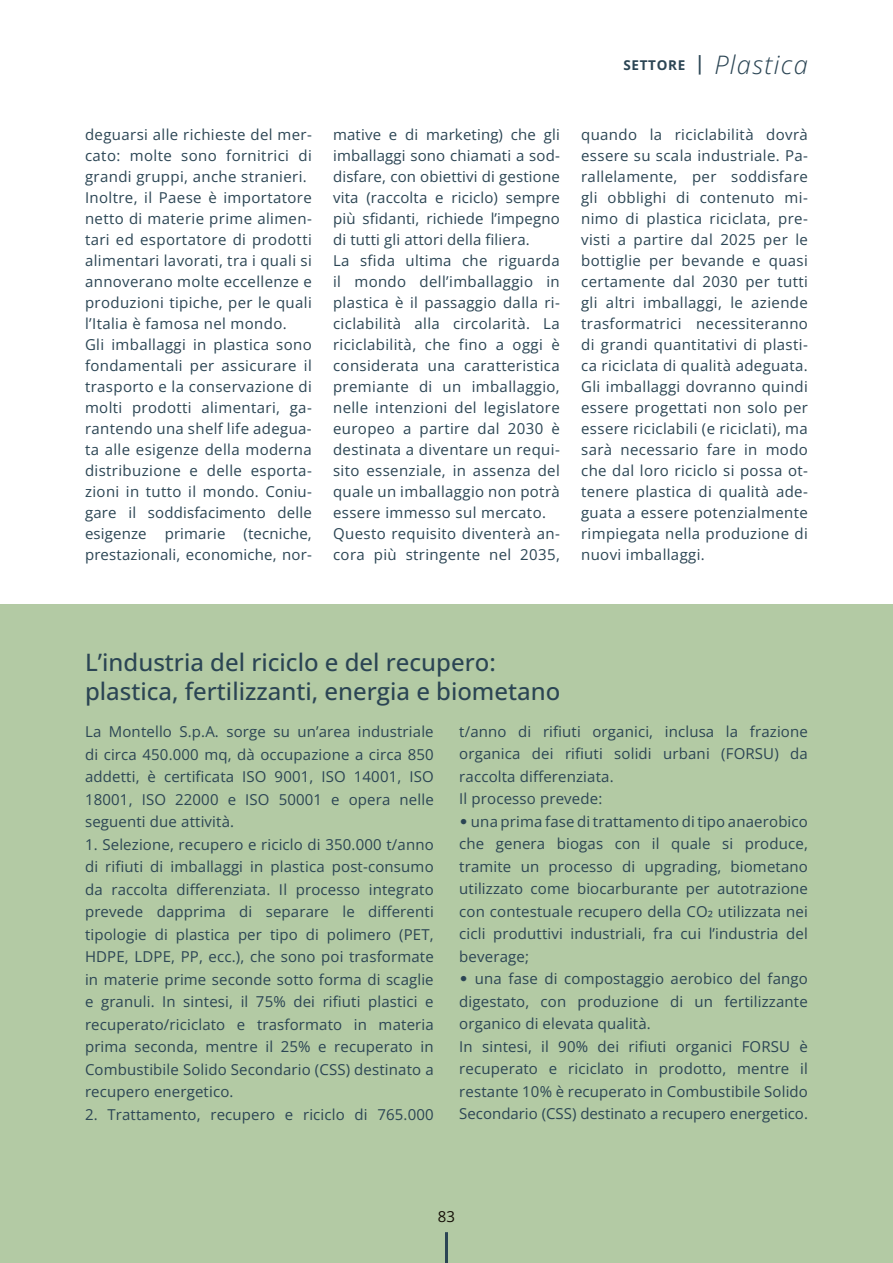
<style>
.page{position:relative;width:893px;height:1263px;background:#fff}
.page>*{position:absolute;margin:0;border:0;box-sizing:border-box;transform-origin:0 0}
.t1{font:italic 300 25.5px "Open Sans";letter-spacing:.05em;color:#2b4554}
.t2{font:500 24px/28.5px "Open Sans";color:#2b4554}
.t3{font:15px/21px "Open Sans";letter-spacing:.025em;color:#2b4554;text-align:justify}
.t4{font:15px "Open Sans";color:#140f06}
.s1{font-family:"Univers LT Std";font-weight:300;font-stretch:condensed}
</style>
<div class="page">
<div style="left:0;top:605px;width:893px;height:658px;background:#b3caa4"></div>
<hr style="left:445px;top:1232px;width:3px;height:31px;background:#2b4554">
<h1 class="t1" style="left:623px;top:47px;width:186px"><sup>SETTORE</sup> <sup>|</sup> Plastica</h1>
<p class="t3" style="left:85px;top:124px;width:228px;text-align:left">deguarsi alle richieste del mer&shy;cato: molte sono fornitrici di grandi gruppi, anche stranieri.<br>Inoltre, il Paese è importatore netto di materie prime alimen&shy;tari ed esportatore di prodotti alimentari lavorati, tra i quali si annoverano molte eccellenze e produzioni tipiche, per le quali l’Italia è famosa nel mondo.<br>Gli imballaggi in plastica sono fondamentali per assicurare il trasporto e la conservazione di molti prodotti alimentari, ga&shy;rantendo una shelf life adegua&shy;ta alle esigenze della moderna distribuzione e delle esporta&shy;zioni in tutto il mondo. Coniu&shy;gare il soddisfacimento delle esigenze primarie (tecniche, prestazionali, economiche, nor-</p>
<p class="t3" style="left:333px;top:124px;width:228px;text-align:left">mative e di marketing) che gli imballaggi sono chiamati a sod&shy;disfare, con obiettivi di gestione vita (raccolta e riciclo) sempre più sfidanti, richiede l’impegno di tutti gli attori della filiera.<br>La sfida ultima che riguarda il mondo dell’imballaggio in plastica è il passaggio dalla ri&shy;ciclabilità alla circolarità. La riciclabilità, che fino a oggi è considerata una caratteristica premiante di un imballaggio, nelle intenzioni del legislatore europeo a partire dal 2030 è destinata a diventare un requi&shy;sito essenziale, in assenza del quale un imballaggio non potrà essere immesso sul mercato.<br>Questo requisito diventerà an&shy;cora più stringente nel 2035,</p>
<p class="t3" style="left:581px;top:124px;width:228px">quando la riciclabilità dovrà essere su scala industriale. Pa&shy;rallelamente, per soddisfare gli obblighi di contenuto mi&shy;nimo di plastica riciclata, pre&shy;visti a partire dal 2025 per le bottiglie per bevande e quasi certamente dal 2030 per tutti gli altri imballaggi, le aziende trasformatrici necessiteranno di grandi quantitativi di plasti&shy;ca riciclata di qualità adeguata.<br>Gli imballaggi dovranno quindi essere progettati non solo per essere riciclabili (e riciclati), ma sarà necessario fare in modo che dal loro riciclo si possa ot&shy;tenere plastica di qualità ade&shy;guata a essere potenzialmente rimpiegata nella produzione di nuovi imballaggi.</p>
<h2 class="t2" style="left:85px;top:648px;width:477px">L’industria del riciclo e del recupero: plastica, fertilizzanti, energia e biometano</h2>
<p class="t3" style="left:85px;top:720px;width:350px;line-height:22.5px">La Montello S.p.A. sorge su un’area industriale di circa 450.000 mq, dà occupazione a circa 850 addetti, è certificata ISO 9001, ISO 14001, ISO 18001, ISO 22000 e ISO 50001 e opera nelle seguenti due attività.</p>
<p class="t3" style="left:85px;top:833px;width:350px;line-height:22.5px">1. Selezione, recupero e riciclo di 350.000 t/anno di rifiuti di imballaggi in plastica post-consumo da raccolta differenziata. Il processo integrato prevede dapprima di separare le differenti tipologie di plastica per tipo di polimero (PET, HDPE, LDPE, PP, ecc.), che sono poi trasformate in materie prime seconde sotto forma di scaglie e granuli. In sintesi, il 75% dei rifiuti plastici e recuperato/riciclato e trasformato in materia prima seconda, mentre il 25% e recuperato in Combustibile Solido Secondario (CSS) destinato a recupero energetico.</p>
<p class="t3" style="left:85px;top:1103px;width:350px">2. Trattamento, recupero e riciclo di 765.000</p>
<p class="t3" style="left:459px;top:720px;width:350px;line-height:22.5px;text-align:left">t/anno di rifiuti organici, inclusa la frazione organica dei rifiuti solidi urbani (FORSU) da raccolta differenziata.<br>Il processo prevede:</p>
<p class="t3" style="left:459px;top:810px;width:350px;line-height:22.5px"><span class="s1">•</span> una prima fase di trattamento di tipo anaerobico che genera biogas con il quale si produce, tramite un processo di upgrading, biometano utilizzato come biocarburante per autotrazione con contestuale recupero della CO2 utilizzata nei cicli produttivi industriali, fra cui l’industria del beverage;</p>
<p class="t3" style="left:459px;top:967px;width:350px;line-height:22.5px;text-align:left"><span class="s1">•</span> una fase di compostaggio aerobico del fango digestato, con produzione di un fertilizzante organico di elevata qualità.<br>In sintesi, il 90% dei rifiuti organici FORSU è recuperato e riciclato in prodotto, mentre il restante 10% è recuperato in Combustibile Solido Secondario (CSS) destinato a recupero energetico.</p>
<p class="t4" style="left:438px;top:1206px;width:19px">83</p>
</div>
